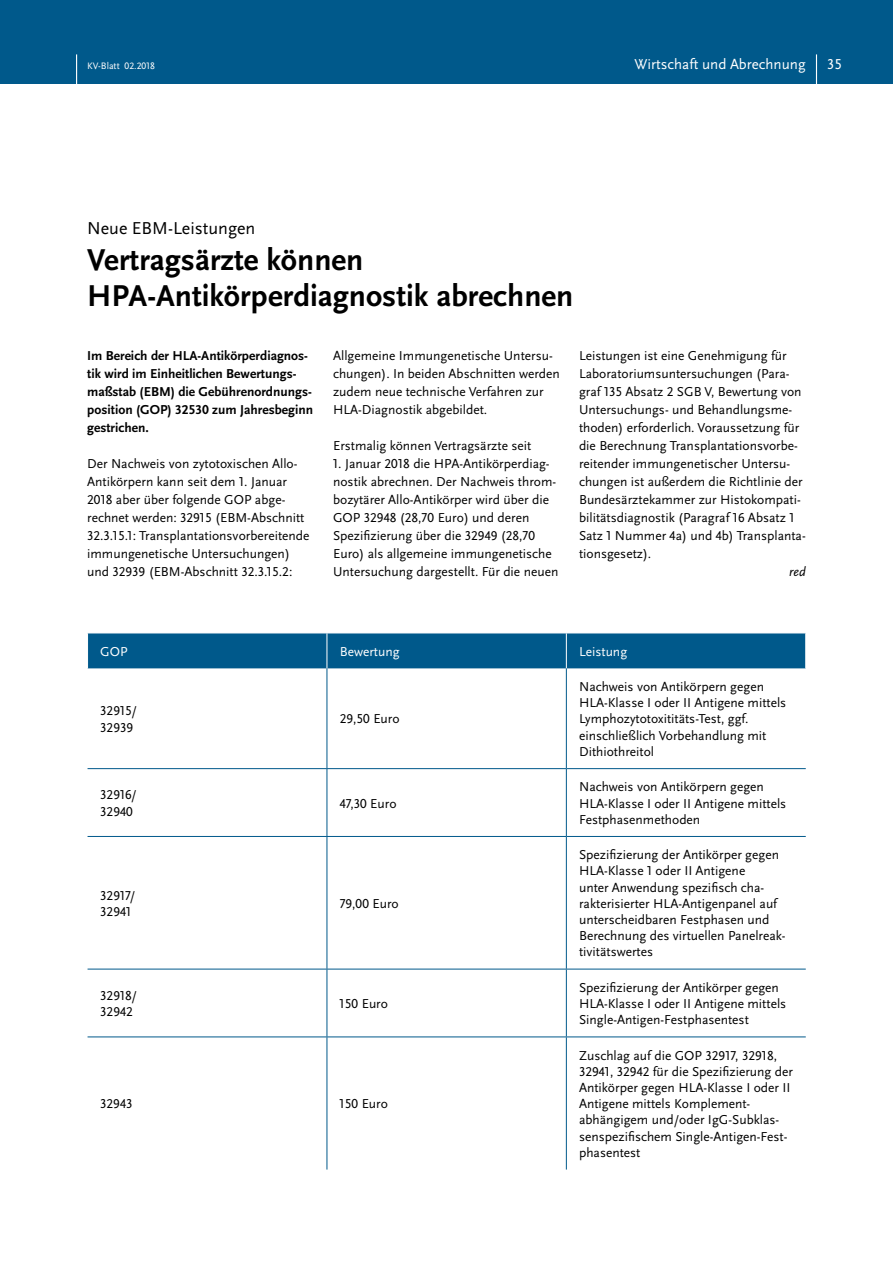
<style>
.page{position:relative;width:893px;height:1263px;background:#fff}
.page>*{position:absolute;margin:0;border:0;box-sizing:border-box;transform-origin:0 0}
.t1{font:700 31.5px/36px "Scala Sans Pro";color:#000}
.t2{font:18px "Scala Sans Pro";color:#000}
.t3{font:15px "Scala Sans Pro";color:#fff}
.t4{font:13.5px/18px "Scala Sans Pro";color:#000}
.t5{font:700 13.5px/18px "Scala Sans Pro";color:#000}
.t6{font:13.5px "Scala Sans Pro";color:#fff}
.t7{font:italic 13.5px "Scala Sans Pro";color:#000}
.t8{font:9.75px "Scala Sans Pro";color:#fff}
</style>
<div class="page">
<div style="left:0;top:0;width:893px;height:84px;background:#00598b"></div>
<hr style="left:816px;top:54px;width:1px;height:30px;background:#fff">
<hr style="left:76px;top:54px;width:1px;height:31px;background:#fff">
<div style="left:88px;top:634px;width:717px;height:34px;background:#00598b"></div>
<hr style="left:327px;top:633px;width:1px;height:35px;background:#fff">
<hr style="left:566px;top:633px;width:1px;height:35px;background:#fff">
<hr style="left:327px;top:668px;width:1px;height:100px;background:#00598b">
<hr style="left:566px;top:668px;width:1px;height:100px;background:#00598b">
<hr style="left:88px;top:768px;width:239px;height:1px;background:#00598b">
<hr style="left:327px;top:768px;width:239px;height:1px;background:#00598b">
<hr style="left:327px;top:769px;width:1px;height:67px;background:#00598b">
<hr style="left:566px;top:768px;width:240px;height:1px;background:#00598b">
<hr style="left:566px;top:769px;width:1px;height:67px;background:#00598b">
<hr style="left:88px;top:836px;width:239px;height:1px;background:#00598b">
<hr style="left:327px;top:836px;width:239px;height:1px;background:#00598b">
<hr style="left:327px;top:837px;width:1px;height:132px;background:#00598b">
<hr style="left:566px;top:836px;width:240px;height:1px;background:#00598b">
<hr style="left:566px;top:837px;width:1px;height:132px;background:#00598b">
<hr style="left:88px;top:969px;width:239px;height:1px;background:#00598b">
<hr style="left:327px;top:969px;width:239px;height:1px;background:#00598b">
<hr style="left:327px;top:969px;width:1px;height:67px;background:#00598b">
<hr style="left:566px;top:969px;width:240px;height:1px;background:#00598b">
<hr style="left:566px;top:969px;width:1px;height:67px;background:#00598b">
<hr style="left:88px;top:1036px;width:239px;height:1px;background:#00598b">
<hr style="left:327px;top:1036px;width:239px;height:1px;background:#00598b">
<hr style="left:327px;top:1037px;width:1px;height:132px;background:#00598b">
<hr style="left:566px;top:1036px;width:240px;height:1px;background:#00598b">
<hr style="left:566px;top:1037px;width:1px;height:132px;background:#00598b">
<p class="t8" style="left:87px;top:60px;width:69px">KV-Blatt 02.2018</p>
<p class="t3" style="left:634px;top:56px;width:173px">Wirtschaft und Abrechnung</p>
<p class="t3" style="left:827px;top:56px;width:16px">35</p>
<h2 class="t2" style="left:87px;top:218px;width:170px">Neue EBM-Leistungen</h2>
<h1 class="t1" style="left:87px;top:242px;width:488px">Vertragsärzte können<br>HPA-Antikörperdiagnostik abrechnen</h1>
<p class="t5" style="left:87px;top:347px;width:228px">Im Bereich der HLA-Antikörperdiagnos&shy;tik wird im Einheitlichen Bewertungs&shy;maßstab (EBM) die Gebührenordnungs&shy;position (GOP) 32530 zum Jahresbeginn gestrichen.</p>
<p class="t4" style="left:87px;top:455px;width:224px">Der Nachweis von zytotoxischen Allo-Antikörpern kann seit dem 1. Januar 2018 aber über folgende GOP abge&shy;rechnet werden: 32915 (EBM-Abschnitt 32.3.15.1: Transplantationsvorbereitende immungenetische Untersuchungen) und 32939 (EBM-Abschnitt 32.3.15.2:</p>
<p class="t4" style="left:579px;top:347px;width:228px">Leistungen ist eine Genehmigung für Laboratoriumsuntersuchungen (Para&shy;graf 135 Absatz 2 SGB V, Bewertung von Untersuchungs- und Behandlungsme&shy;thoden) erforderlich. Voraussetzung für die Berechnung Transplantationsvorbe&shy;reitender immungenetischer Untersu&shy;chungen ist außerdem die Richtlinie der Bundesärztekammer zur Histokompati&shy;bilitätsdiagnostik (Paragraf 16 Absatz 1<br>Satz 1 Nummer 4a) und 4b) Transplanta&shy;tionsgesetz).</p>
<p class="t7" style="left:789px;top:564px;width:18px">red</p>
<p class="t4" style="left:333px;top:347px;width:228px">Allgemeine Immungenetische Untersu&shy;chungen). In beiden Abschnitten werden zudem neue technische Verfahren zur HLA-Diagnostik abgebildet.</p>
<p class="t4" style="left:333px;top:437px;width:200px">Erstmalig können Vertragsärzte seit</p>
<p class="t4" style="left:333px;top:455px;width:227px">1. Januar 2018 die HPA-Antikörperdiag&shy;nostik abrechnen. Der Nachweis throm&shy;bozytärer Allo-Antikörper wird über die GOP 32948 (28,70 Euro) und deren Spezifizierung über die 32949 (28,70<br>Euro) als allgemeine immungenetische Untersuchung dargestellt. Für die neuen</p>
<p class="t6" style="left:100px;top:643px;width:29px">GOP</p>
<p class="t6" style="left:340px;top:643px;width:61px">Bewertung</p>
<p class="t6" style="left:579px;top:643px;width:50px">Leistung</p>
<p class="t4" style="left:100px;top:703px;width:38px;line-height:16.2px">32915/<br>32939</p>
<p class="t4" style="left:340px;top:710px;width:61px">29,50 Euro</p>
<p class="t4" style="left:100px;top:787px;width:38px;line-height:16.2px">32916/<br>32940</p>
<p class="t4" style="left:340px;top:794px;width:58px">47,30 Euro</p>
<p class="t4" style="left:100px;top:887px;width:37px;line-height:16.2px">32917/<br>32941</p>
<p class="t4" style="left:340px;top:894px;width:61px">79,00 Euro</p>
<p class="t4" style="left:100px;top:987px;width:38px;line-height:16.2px">32918/<br>32942</p>
<p class="t4" style="left:340px;top:995px;width:50px">150 Euro</p>
<p class="t4" style="left:100px;top:1095px;width:34px">32943</p>
<p class="t4" style="left:340px;top:1095px;width:50px">150 Euro</p>
<p class="t4" style="left:579px;top:679px;width:209px;line-height:16.2px">Nachweis von Antikörpern gegen<br>HLA-Klasse I oder II Antigene mittels<br>Lymphozytotoxititäts-Test, ggf. einschließlich Vorbehandlung mit<br>Dithiothreitol</p>
<p class="t4" style="left:579px;top:779px;width:209px;line-height:16.2px">Nachweis von Antikörpern gegen<br>HLA-Klasse I oder II Antigene mittels<br>Festphasenmethoden</p>
<p class="t4" style="left:579px;top:847px;width:208px;line-height:16.2px">Spezifizierung der Antikörper gegen<br>HLA-Klasse 1 oder II Antigene<br>unter Anwendung spezifisch cha&shy;rakterisierter HLA-Antigenpanel auf unterscheidbaren Festphasen und<br>Berechnung des virtuellen Panelreak&shy;tivitätswertes</p>
<p class="t4" style="left:579px;top:979px;width:209px;line-height:16.2px">Spezifizierung der Antikörper gegen<br>HLA-Klasse I oder II Antigene mittels<br>Single-Antigen-Festphasentest</p>
<p class="t4" style="left:579px;top:1047px;width:215px;line-height:16.2px">Zuschlag auf die GOP 32917, 32918, 32941, 32942 für die Spezifizierung der Antikörper gegen HLA-Klasse I oder II Antigene mittels Komplement&shy;abhängigem und/oder IgG-Subklas&shy;senspezifischem Single-Antigen-Fest&shy;phasentest</p>
</div>
